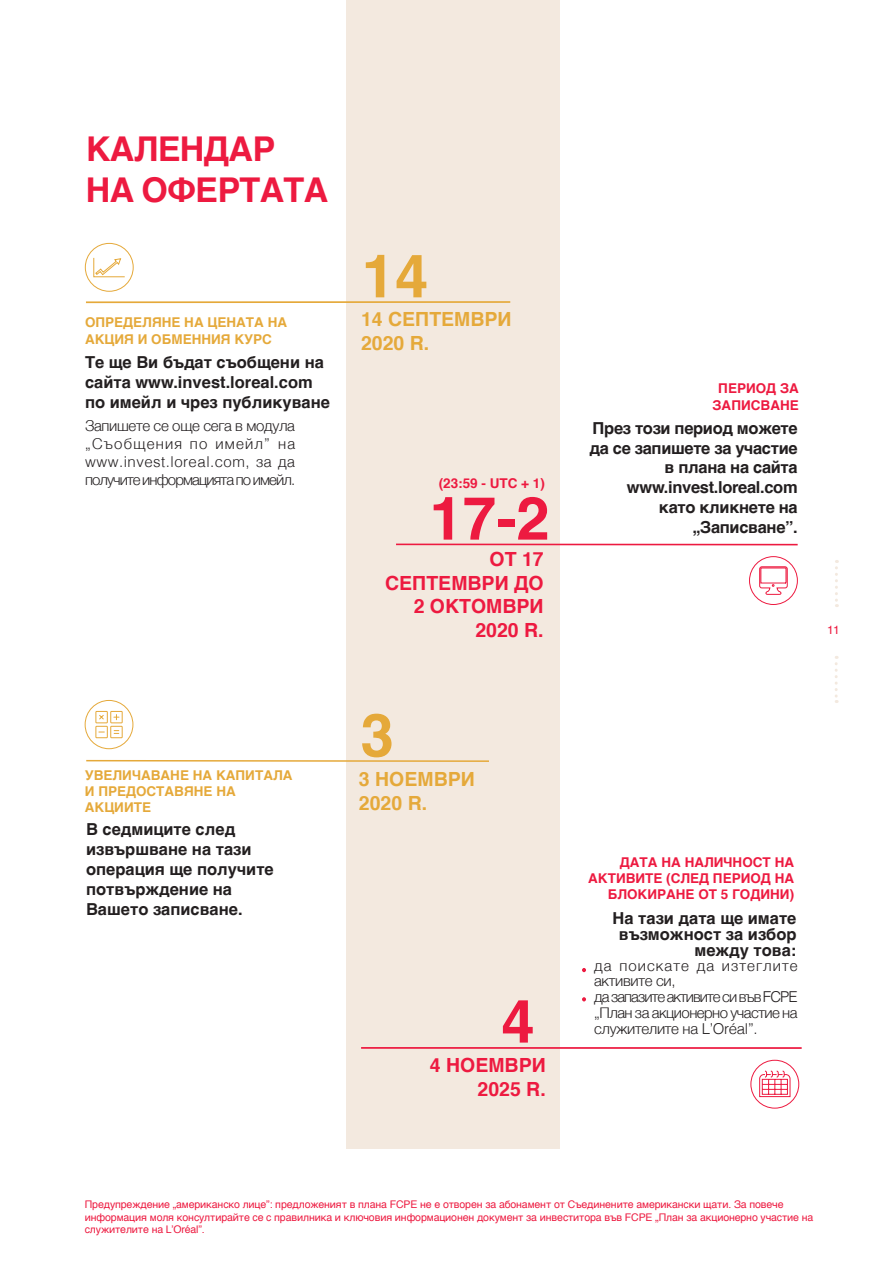
<style>
.page{position:relative;width:893px;height:1263px;background:#fff}
.page>*{position:absolute;margin:0;border:0;box-sizing:border-box;transform-origin:0 0}
.t1{font:700 60px "Helvetica";color:#ed1a40}
.t2{font:700 60px "Helvetica";color:#e5a93a}
.t3{font:700 34.2px/41px "Helvetica";letter-spacing:-.02em;color:#ed1a40}
.t4{font:700 19.5px/23.4px "Helvetica";color:#ed1a40;text-align:right}
.t5{font:700 19.5px/23.4px "Helvetica";color:#e5a93a}
.t6{font:700 16.5px/19.8px "Helvetica";color:#231f20}
.t7{font:700 16.5px/19.8px "Helvetica";letter-spacing:-.02em;color:#231f20;text-align:right}
.t8{font:300 15px/15.9px "Helvetica";letter-spacing:-.035em;color:#231f20;text-align:justify}
.t9{font:700 13.5px/16.2px "Helvetica";color:#ed1a40;text-align:center}
.t10{font:700 13.5px/16.2px "Helvetica";color:#e5a93a}
.t11{font:12px "Helvetica";color:#ed1a40}
.t12{font:10.5px/12.6px "Helvetica";letter-spacing:-.01em;color:#ed1a40}
</style>
<div class="page">
<div style="left:346px;top:0;width:213px;height:1148px;background:#f3e9df"></div>
<hr style="left:86px;top:301px;width:424px;height:2px;background:#e5a93a">
<hr style="left:396px;top:544px;width:402px;height:1px;background:#ed1a40">
<hr style="left:361px;top:1047px;width:441px;height:2px;background:#ed1a40">
<svg style="left:582px;top:968px;width:4px;height:4px"></svg>
<svg style="left:582px;top:997px;width:4px;height:4px"></svg>
<svg style="left:835px;top:560px;width:3px;height:47px"></svg>
<svg style="left:835px;top:656px;width:3px;height:47px"></svg>
<svg style="left:85px;top:243px;width:49px;height:49px"></svg>
<div style="left:749px;top:556px;width:49px;height:49px;border:1px solid #ed1a40;border-radius:50%"></div>
<svg style="left:750px;top:1060px;width:49px;height:49px"></svg>
<svg style="left:759px;top:566px;width:29px;height:29px"></svg>
<svg style="left:86px;top:759px;width:403px;height:3px"></svg>
<div style="left:85px;top:700px;width:48px;height:49px;border:1px solid #e5a93a;border-radius:50%"></div>
<svg style="left:95px;top:711px;width:28px;height:27px"></svg>
<h2 class="t3" style="left:86px;top:129px;width:244px">КАЛЕНДАР<br>НА ОФЕРТАТА</h2>
<p class="t10" style="left:85px;top:315px;width:204px">ОПРЕДЕЛЯНЕ НА ЦЕНАТА НА<br>АКЦИЯ И ОБМЕННИЯ КУРС</p>
<h3 class="t6" style="left:85px;top:353px;width:246px">Те ще Ви бъдат съобщени на сайта www.invest.loreal.com по имейл и чрез публикуване</h3>
<h3 class="t8" style="left:85px;top:416px;width:212px;line-height:18px">Запишете се още сега в модула „Съобщения по имейл” на www.invest.loreal.com, за да получите информацията по имейл.</h3>
<h1 class="t2" style="left:362px;top:228px;width:68px">14</h1>
<h3 class="t5" style="left:361px;top:308px;width:152px">14 СЕПТЕМВРИ<br>2020 R.</h3>
<p class="t9" style="left:439px;top:475px;width:108px">(23:59 - UTC + 1)</p>
<h1 class="t1" style="left:429px;top:470px;width:122px">17-2</h1>
<h3 class="t4" style="left:385px;top:548px;width:160px">ОТ 17<br>СЕПТЕМВРИ ДО<br>2 ОКТОМВРИ<br>2020 R.</h3>
<p class="t10" style="left:85px;top:767px;width:209px">УВЕЛИЧАВАНЕ НА КАПИТАЛА<br>И ПРЕДОСТАВЯНЕ НА<br>АКЦИИТЕ</p>
<h3 class="t6" style="left:86px;top:820px;width:189px">В седмиците след извършване на тази операция ще получите потвърждение на<br>Вашето записване.</h3>
<h1 class="t2" style="left:361px;top:687px;width:35px">3</h1>
<h3 class="t5" style="left:359px;top:768px;width:117px">3 НОЕМВРИ<br>2020 R.</h3>
<h1 class="t1" style="left:501px;top:973px;width:35px">4</h1>
<h3 class="t4" style="left:430px;top:1054px;width:117px">4 НОЕМВРИ<br>2025 R.</h3>
<p class="t9" style="left:712px;top:381px;width:88px">ПЕРИОД ЗА<br>ЗАПИСВАНЕ</p>
<h3 class="t7" style="left:590px;top:418px;width:210px">През този период можете да се запишете за участие в плана на сайта www.invest.loreal.com като кликнете на</h3>
<h3 class="t7" style="left:692px;top:517px;width:107px">„Записване”.</h3>
<p class="t11" style="left:827px;top:621px;width:14px">11</p>
<p class="t9" style="left:588px;top:854px;width:207px;text-align:right">ДАТА НА НАЛИЧНОСТ НА<br>АКТИВИТЕ (СЛЕД ПЕРИОД НА<br>БЛОКИРАНЕ ОТ 5 ГОДИНИ)</p>
<h3 class="t6" style="left:613px;top:911px;width:185px;line-height:15.9px;text-align:right">На тази дата ще имате възможност за избор между това:</h3>
<h3 class="t8" style="left:594px;top:956px;width:205px;text-align:left">да поискате да изтеглите активите си,<br>да запазите активите си във FCPE „План за акционерно участие на служителите на L’Oréal”.</h3>
<p class="t12" style="left:85px;top:1198px;width:730px">Предупреждение „американско лице”: предложеният в плана FCPE не е отворен за абонамент от Съединените американски щати. За повече информация моля консултирайте се с правилника и ключовия информационен документ за инвеститора във FCPE „План за акционерно участие на служителите на L’Oréal”.</p>
</div>
